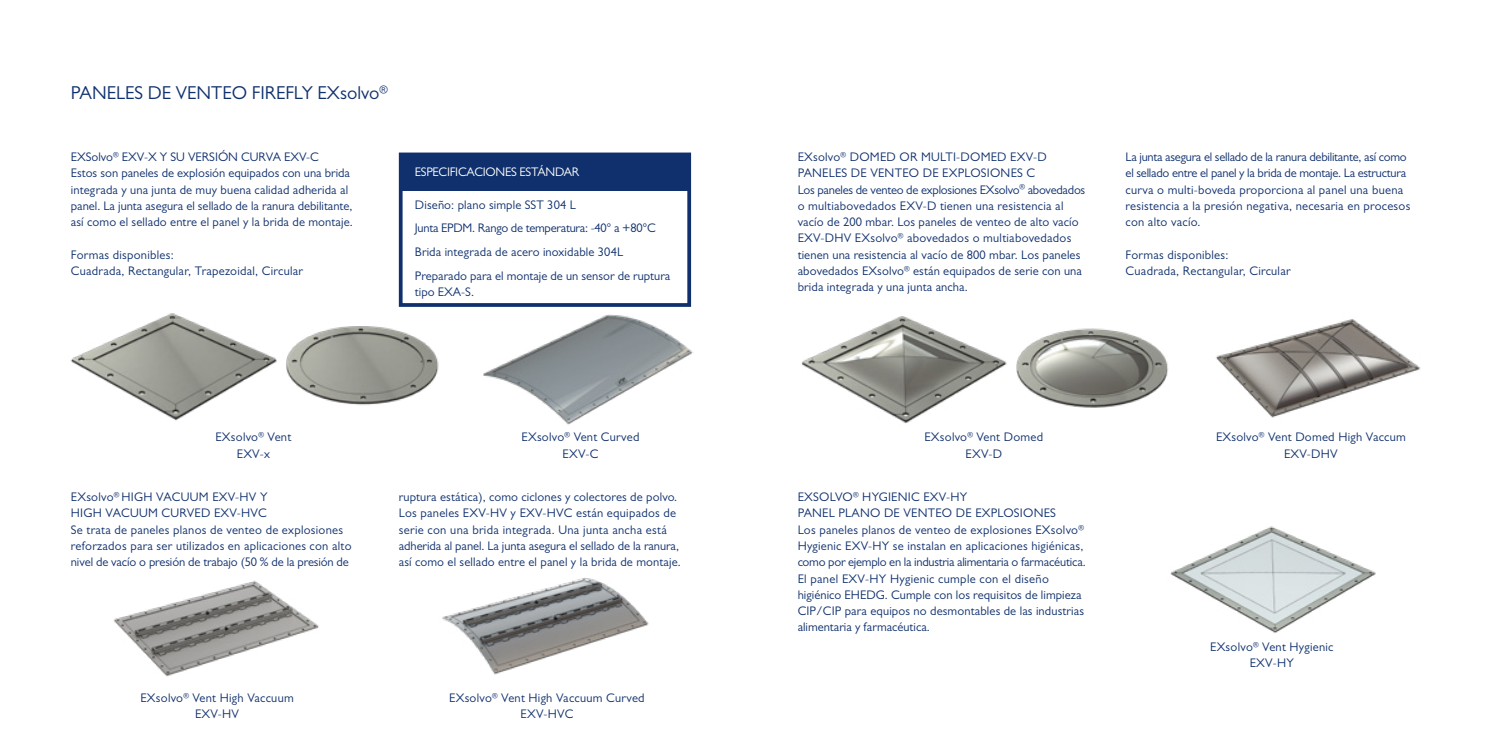
<style>
.page{position:relative;width:1489px;height:745px;background:#fff}
.page>*{position:absolute;margin:0;border:0;box-sizing:border-box;transform-origin:0 0}
.t1{font:18.75px "Gill Sans MT Pro";color:#0f306d}
.t2{font:12.5px/16.2px "Gill Sans MT Pro";letter-spacing:.01em;color:#0f306d}
.t3{font:12.5px "Gill Sans MT Pro";letter-spacing:-.02em;color:#fff}
</style>
<div class="page">
<img style="left:70px;top:313px;width:181px;height:108px">
<img style="left:113px;top:581px;width:206px;height:96px">
<img style="left:442px;top:578px;width:207px;height:97px">
<img style="left:251px;top:326px;width:188px;height:79px">
<img style="left:483px;top:314px;width:210px;height:111px">
<img style="left:801px;top:316px;width:180px;height:108px">
<img style="left:981px;top:328px;width:187px;height:80px">
<img style="left:1215px;top:319px;width:206px;height:99px">
<img style="left:1170px;top:526px;width:206px;height:107px">
<div style="left:399px;top:152px;width:292px;height:154px;background:#fff;border:4px solid #0f306d"></div>
<div style="left:400px;top:155px;width:289px;height:35px;background:#0f306d"></div>
<h1 class="t1" style="left:71px;top:82px;width:318px">PANELES DE VENTEO FIREFLY EXsolvo<sup>®</sup></h1>
<p class="t2" style="left:71px;top:149px;width:283px">EXSolvo<sup>®</sup> EXV-X Y SU VERSIÓN CURVA EXV-C<br>Estos son paneles de explosión equipados con una brida integrada y una junta de muy buena calidad adherida al panel. La junta asegura el sellado de la ranura debilitante, así como el sellado entre el panel y la brida de montaje.</p>
<p class="t2" style="left:71px;top:246px;width:234px">Formas disponibles:<br>Cuadrada, Rectangular, Trapezoidal, Circular</p>
<p class="t3" style="left:415px;top:164px;width:166px">ESPECIFICACIONES ESTÁNDAR</p>
<p class="t2" style="left:415px;top:192px;width:257px;line-height:23.8px">Diseño: plano simple SST 304 L<br>Junta EPDM. Rango de temperatura: -40° a +80°C Brida integrada de acero inoxidable 304L Preparado para el montaje de un sensor de ruptura</p>
<p class="t2" style="left:415px;top:284px;width:61px">tipo EXA-S.</p>
<p class="t2" style="left:215px;top:428px;width:77px;text-align:center">EXsolvo<sup>®</sup> Vent<br>EXV-x</p>
<p class="t2" style="left:71px;top:488px;width:282px">EXsolvo<sup>®</sup> HIGH VACUUM EXV-HV Y<br>HIGH VACUUM CURVED EXV-HVC<br>Se trata de paneles planos de venteo de explosiones reforzados para ser utilizados en aplicaciones con alto nivel de vacío o presión de trabajo (50 % de la presión de</p>
<p class="t2" style="left:521px;top:429px;width:119px;text-align:center">EXsolvo<sup>®</sup> Vent Curved<br>EXV-C</p>
<p class="t2" style="left:399px;top:488px;width:283px">ruptura estática), como ciclones y colectores de polvo.<br>Los paneles EXV-HV y EXV-HVC están equipados de serie con una brida integrada. Una junta ancha está adherida al panel. La junta asegura el sellado de la ranura, así como el sellado entre el panel y la brida de montaje.</p>
<p class="t2" style="left:140px;top:689px;width:155px;text-align:center">EXsolvo<sup>®</sup> Vent High Vaccuum<br>EXV-HV</p>
<p class="t2" style="left:449px;top:689px;width:197px;text-align:center">EXsolvo<sup>®</sup> Vent High Vaccuum Curved<br>EXV-HVC</p>
<p class="t2" style="left:797px;top:149px;width:289px">EXsolvo<sup>®</sup> DOMED OR MULTI-DOMED EXV-D PANELES DE VENTEO DE EXPLOSIONES C<br>Los paneles de venteo de explosiones EXsolvo<sup>®</sup> abovedados o multiabovedados EXV-D tienen una resistencia al vacío de 200 mbar. Los paneles de venteo de alto vacío EXV-DHV EXsolvo<sup>®</sup> abovedados o multiabovedados tienen una resistencia al vacío de 800 mbar. Los paneles abovedados EXsolvo<sup>®</sup> están equipados de serie con una brida integrada y una junta ancha.</p>
<p class="t2" style="left:1125px;top:149px;width:286px">La junta asegura el sellado de la ranura debilitante, así como el sellado entre el panel y la brida de montaje. La estructura curva o multi-boveda proporciona al panel una buena resistencia a la presión negativa, necesaria en procesos con alto vacío.</p>
<p class="t2" style="left:1125px;top:246px;width:166px">Formas disponibles:<br>Cuadrada, Rectangular, Circular</p>
<p class="t2" style="left:924px;top:429px;width:120px;text-align:center">EXsolvo<sup>®</sup> Vent Domed<br>EXV-D</p>
<p class="t2" style="left:1215px;top:429px;width:191px;text-align:center">EXsolvo<sup>®</sup> Vent Domed High Vaccum<br>EXV-DHV</p>
<p class="t2" style="left:797px;top:488px;width:290px">EXSOLVO<sup>®</sup> HYGIENIC EXV-HY<br>PANEL PLANO DE VENTEO DE EXPLOSIONES<br>Los paneles planos de venteo de explosiones EXsolvo<sup>® </sup>Hygienic EXV-HY se instalan en aplicaciones higiénicas, como por ejemplo en la industria alimentaria o farmacéutica.<br>El panel EXV-HY Hygienic cumple con el diseño higiénico EHEDG. Cumple con los requisitos de limpieza CIP/CIP para equipos no desmontables de las industrias alimentaria y farmacéutica.</p>
<p class="t2" style="left:1210px;top:638px;width:125px;text-align:center">EXsolvo<sup>®</sup> Vent Hygienic<br>EXV-HY</p>
</div>
